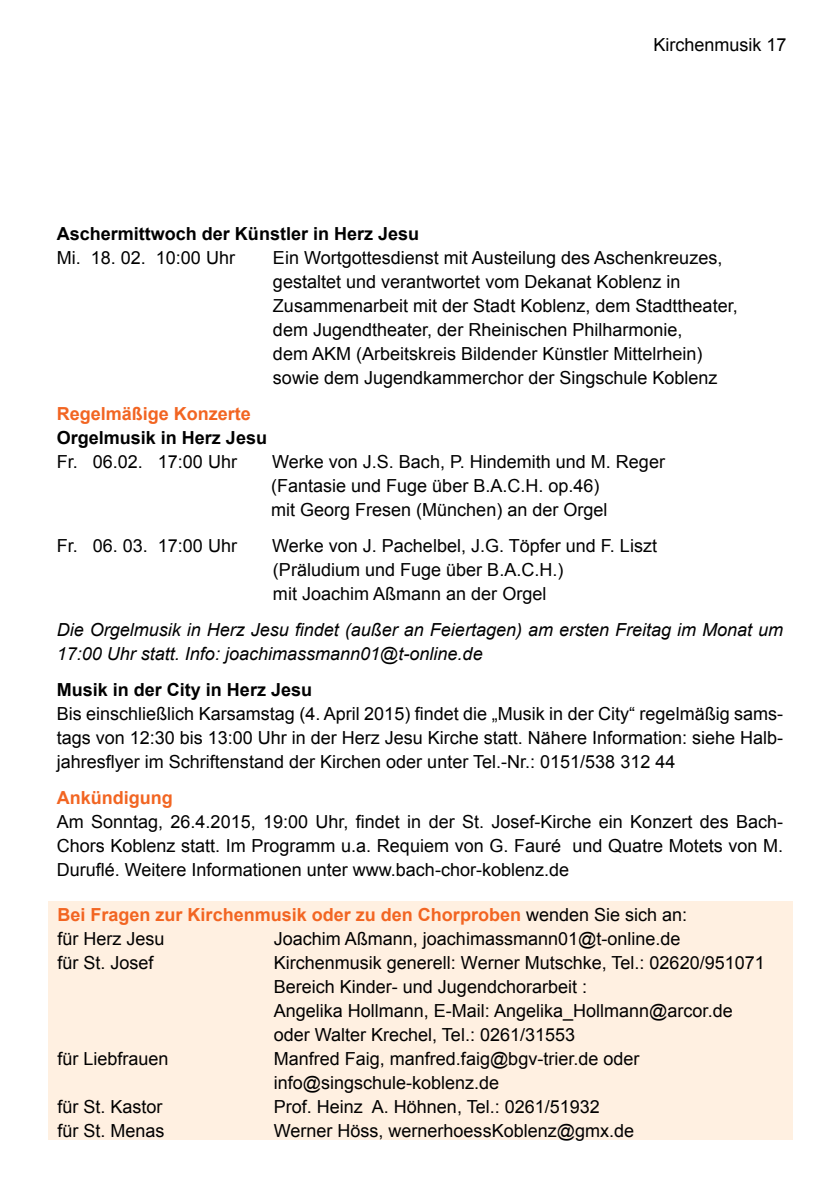
<style>
.page{position:relative;width:840px;height:1191px;background:#fff}
.page>*{position:absolute;margin:0;border:0;box-sizing:border-box;transform-origin:0 0}
.t1{font:18px/24px "Arial";color:#000}
.t2{font:italic 18px/24px "Arial";color:#000}
.t3{font:700 18px/24px "Arial";color:#f26522}
.t4{font:700 18px "Arial";color:#000}
.s1{font-weight:400;color:#000}
</style>
<div class="page">
<div style="left:48px;top:901px;width:744px;height:239px;background:#fff0e1"></div>
<p class="t1" style="left:653px;top:33px;width:135px">Kirchenmusik 17</p>
<p class="t4" style="left:57px;top:222px;width:364px">Aschermittwoch der Künstler in Herz Jesu</p>
<p class="t1" style="left:57px;top:246px;width:180px">Mi. 18. 02. 10:00 Uhr</p>
<p class="t1" style="left:273px;top:246px;width:466px">Ein Wortgottesdienst mit Austeilung des Aschenkreuzes, gestaltet und verantwortet vom Dekanat Koblenz in Zusammenarbeit mit der Stadt Koblenz, dem Stadttheater, dem Jugendtheater, der Rheinischen Philharmonie,<br>dem AKM (Arbeitskreis Bildender Künstler Mittelrhein) sowie dem Jugendkammerchor der Singschule Koblenz</p>
<p class="t3" style="left:57px;top:402px;width:196px">Regelmäßige Konzerte</p>
<p class="t4" style="left:57px;top:426px;width:212px">Orgelmusik in Herz Jesu</p>
<p class="t1" style="left:57px;top:450px;width:182px">Fr. 06.02. 17:00 Uhr</p>
<p class="t1" style="left:271px;top:450px;width:395px">Werke von J.S. Bach, P. Hindemith und M. Reger (Fantasie und Fuge über B.A.C.H. op.46)<br>mit Georg Fresen (München) an der Orgel</p>
<p class="t1" style="left:57px;top:534px;width:182px">Fr. 06. 03. 17:00 Uhr</p>
<p class="t1" style="left:272px;top:534px;width:386px">Werke von J. Pachelbel, J.G. Töpfer und F. Liszt (Präludium und Fuge über B.A.C.H.)<br>mit Joachim Aßmann an der Orgel</p>
<p class="t2" style="left:57px;top:618px;width:727px">Die Orgelmusik in Herz Jesu findet (außer an Feiertagen) am ersten Freitag im Monat um<br>17:00 Uhr statt. Info: joachimassmann01@t-online.de</p>
<p class="t4" style="left:57px;top:677px;width:257px">Musik in der City in Herz Jesu</p>
<p class="t1" style="left:57px;top:702px;width:727px;text-align:justify">Bis einschließlich Karsamstag (4. April 2015) findet die „Musik in der City“ regelmäßig sams&shy;tags von 12:30 bis 13:00 Uhr in der Herz Jesu Kirche statt. Nähere Information: siehe Halb&shy;jahresflyer im Schriftenstand der Kirchen oder unter Tel.-Nr.: 0151/538 312 44</p>
<p class="t3" style="left:57px;top:786px;width:117px">Ankündigung</p>
<p class="t1" style="left:57px;top:810px;width:727px;text-align:justify">Am Sonntag, 26.4.2015, 19:00 Uhr, findet in der St. Josef-Kirche ein Konzert des Bach-Chors Koblenz statt. Im Programm u.a. Requiem von G. Fauré und Quatre Motets von M.<br>Duruflé. Weitere Informationen unter www.bach-chor-koblenz.de</p>
<p class="t3" style="left:57px;top:902px;width:631px">Bei Fragen zur Kirchenmusik oder zu den Chorproben <span class="s1">wenden Sie sich an: für Herz Jesu</span></p>
<p class="t1" style="left:273px;top:926px;width:408px">Joachim Aßmann, joachimassmann01@t-online.de</p>
<p class="t1" style="left:57px;top:950px;width:98px">für St. Josef</p>
<p class="t1" style="left:273px;top:950px;width:492px">Kirchenmusik generell: Werner Mutschke, Tel.: 02620/951071<br>Bereich Kinder- und Jugendchorarbeit :<br>Angelika Hollmann, E-Mail: Angelika_Hollmann@arcor.de oder Walter Krechel, Tel.: 0261/31553</p>
<p class="t1" style="left:57px;top:1046px;width:113px">für Liebfrauen</p>
<p class="t1" style="left:273px;top:1046px;width:367px">Manfred Faig, manfred.faig@bgv-trier.de oder info@singschule-koblenz.de</p>
<p class="t1" style="left:57px;top:1094px;width:107px">für St. Kastor</p>
<p class="t1" style="left:273px;top:1094px;width:327px">Prof. Heinz A. Höhnen, Tel.: 0261/51932</p>
<p class="t1" style="left:57px;top:1118px;width:109px">für St. Menas</p>
<p class="t1" style="left:273px;top:1118px;width:362px">Werner Höss, wernerhoessKoblenz@gmx.de</p>
</div>
